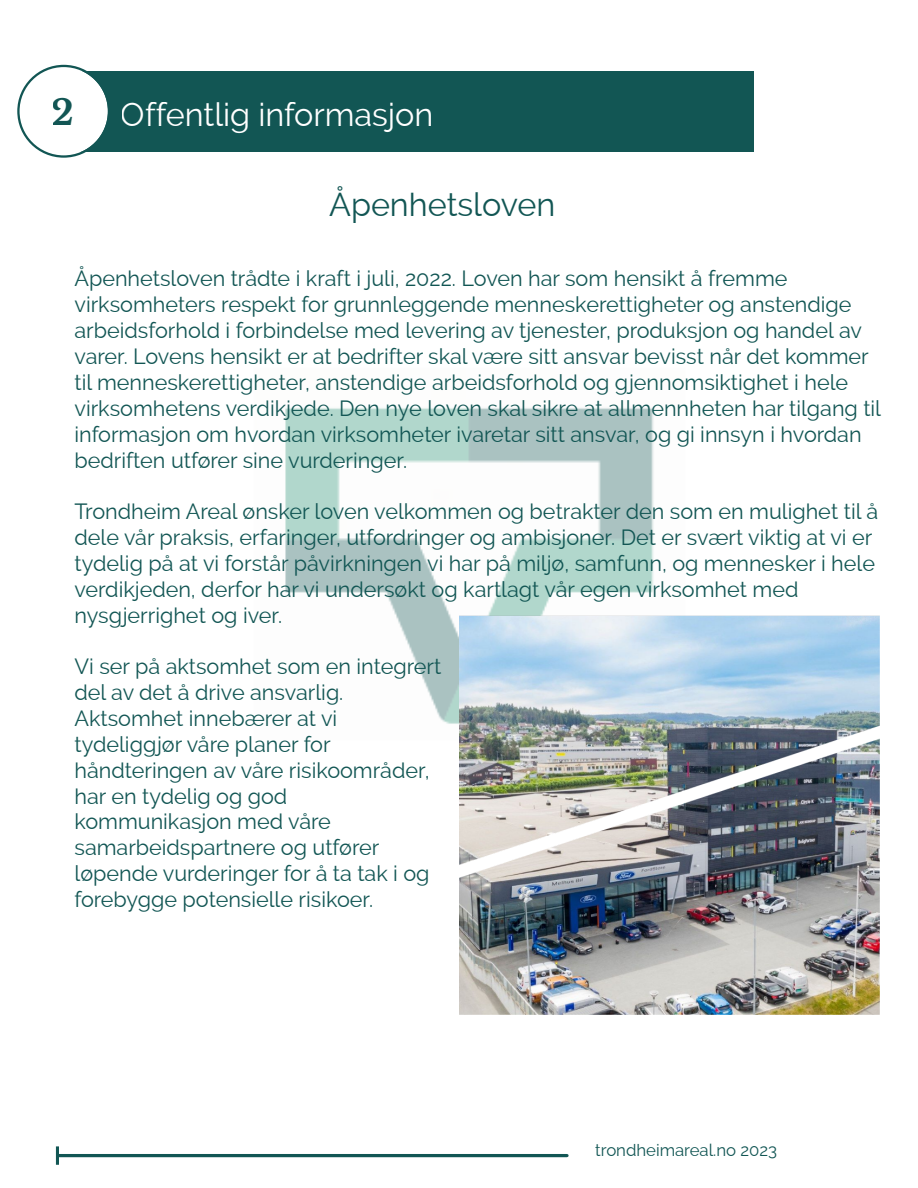
<style>
.page{position:relative;width:918px;height:1188px;background:#fff}
.page>*{position:absolute;margin:0;border:0;box-sizing:border-box;transform-origin:0 0}
.t1{font:700 34.8px "Libre Baskerville";color:#125654}
.t2{font:32.4px "Raleway";color:#fff}
.t3{font:32.4px "Raleway";color:#125654}
.t4{font:21.6px/26px "Raleway";color:#125654}
.t5{font:16.8px "Raleway";color:#125654}
</style>
<div class="page">
<img style="left:55px;top:64px;width:825px;height:1101px">
<hr style="left:57px;top:1154px;width:510px;height:3px;background:#125654">
<hr style="left:56px;top:1146px;width:3px;height:19px;background:#125654">
<div style="left:61px;top:71px;width:693px;height:81px;background:#125654"></div>
<svg style="left:17px;top:65px;width:93px;height:93px"></svg>
<img style="left:460px;top:594px;width:420px;height:420px">
<h1 class="t1" style="left:52px;top:91px;width:24px">2</h1>
<h2 class="t2" style="left:121px;top:96px;width:314px">Offentlig informasjon</h2>
<h2 class="t3" style="left:329px;top:186px;width:228px">Åpenhetsloven</h2>
<p class="t4" style="left:75px;top:266px;width:808px">Åpenhetsloven trådte i kraft i juli, 2022. Loven har som hensikt å fremme virksomheters respekt for grunnleggende menneskerettigheter og anstendige arbeidsforhold i forbindelse med levering av tjenester, produksjon og handel av varer. Lovens hensikt er at bedrifter skal være sitt ansvar bevisst når det kommer til menneskerettigheter, anstendige arbeidsforhold og gjennomsiktighet i hele virksomhetens verdikjede. Den nye loven skal sikre at allmennheten har tilgang til informasjon om hvordan virksomheter ivaretar sitt ansvar, og gi innsyn i hvordan bedriften utfører sine vurderinger.</p>
<p class="t4" style="left:75px;top:499px;width:805px">Trondheim Areal ønsker loven velkommen og betrakter den som en mulighet til å dele vår praksis, erfaringer, utfordringer og ambisjoner. Det er svært viktig at vi er tydelig på at vi forstår påvirkningen vi har på miljø, samfunn, og mennesker i hele verdikjeden, derfor har vi undersøkt og kartlagt vår egen virksomhet med nysgjerrighet og iver.</p>
<p class="t4" style="left:75px;top:653px;width:368px">Vi ser på aktsomhet som en integrert del av det å drive ansvarlig.<br>Aktsomhet innebærer at vi tydeliggjør våre planer for håndteringen av våre risikoområder, har en tydelig og god kommunikasjon med våre samarbeidspartnere og utfører løpende vurderinger for å ta tak i og forebygge potensielle risikoer.</p>
<p class="t5" style="left:595px;top:1141px;width:183px">trondheimareal.no 2023</p>
</div>
